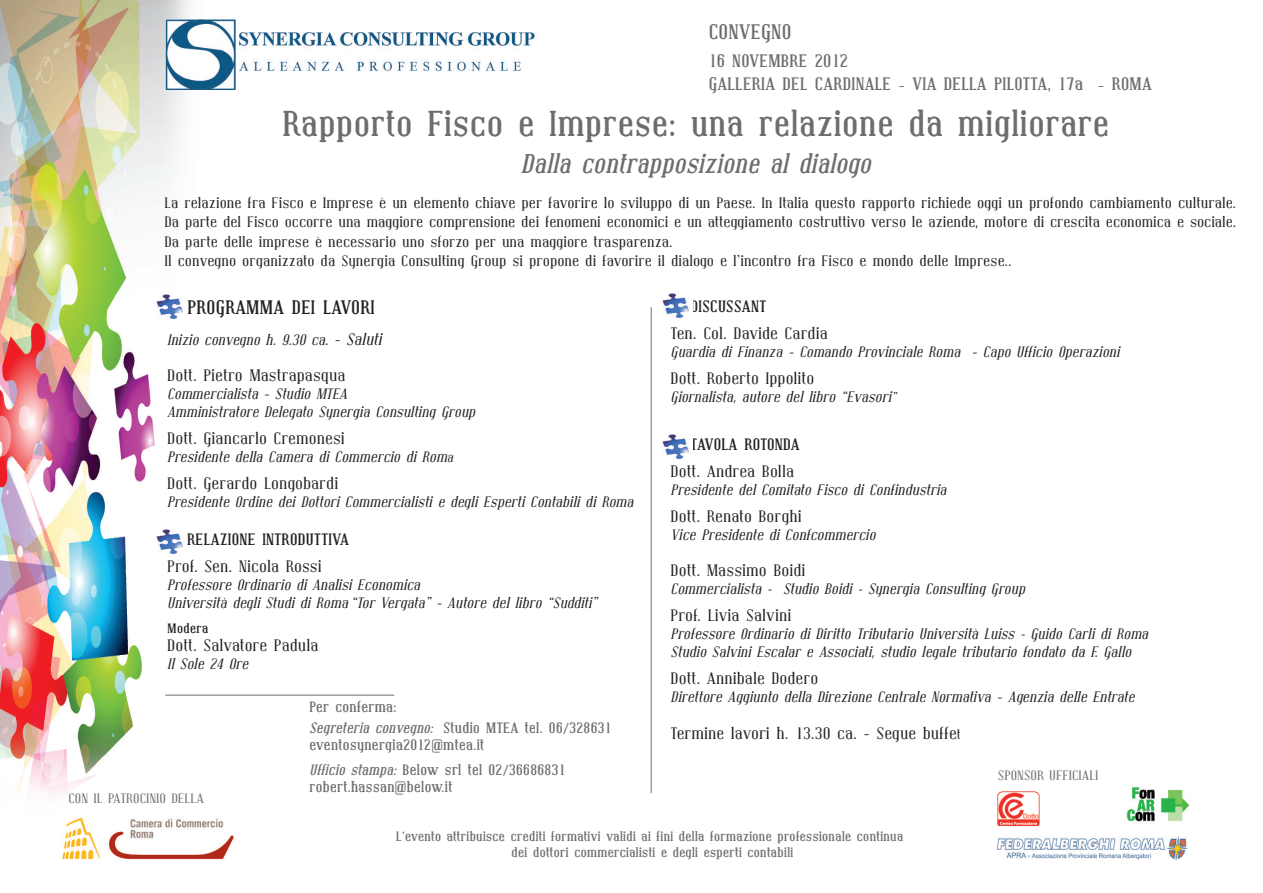
<style>
.page{position:relative;width:1263px;height:893px;background:#fff}
.page>*{position:absolute;margin:0;border:0;box-sizing:border-box;transform-origin:0 0}
.t1{font:700 36px "Covington";color:#6c6d70}
.t2{font:italic 700 27px "Covington";color:#6c6d70}
.t3{font:700 21px "Covington";color:#6c6d70}
.t4{font:700 19.5px "Covington";color:#231f20}
.t5{font:700 18px/22.5px "Covington";color:#6c6d70}
.t6{font:16.5px "Covington";color:#231f20}
.t7{font:700 16.5px "Covington";color:#231f20}
.t8{font:italic 15px/18px "Covington";color:#231f20}
.t9{font:15px/19.5px "Covington";color:#231f20}
.t10{font:700 15px/21px "Covington";color:#6c6d70}
.t11{font:700 13.5px/16.2px "Covington";color:#6c6d70;text-align:center}
.t12{font:13.5px "Covington";color:#6c6d70}
.t13{font:700 13.5px "Covington";color:#231f20}
.s1{font-size:16.5px}
.s2{font-size:13.5px}
.s3{font-style:italic}
</style>
<div class="page">
<img style="left:0;top:0;width:230px;height:794px">
<img style="left:62px;top:817px;width:172px;height:43px">
<img style="left:166px;top:20px;width:369px;height:70px">
<hr style="left:651px;top:307px;width:1px;height:486px;background:#6c6d70">
<img style="left:152px;top:291px;width:34px;height:29px">
<img style="left:152px;top:526px;width:34px;height:29px">
<img style="left:662px;top:293px;width:27px;height:25px">
<img style="left:662px;top:434px;width:27px;height:25px">
<hr style="left:165px;top:695px;width:229px;height:1px;background:#6c6d70">
<img style="left:997px;top:791px;width:43px;height:35px">
<img style="left:997px;top:837px;width:190px;height:23px">
<img style="left:1126px;top:787px;width:64px;height:36px">
<h3 class="t3" style="left:708px;top:19px;width:85px">CONVEGNO</h3>
<p class="t5" style="left:708px;top:50px;width:445px">16 NOVEMBRE 2012<br>GALLERIA DEL CARDINALE - VIA DELLA PILOTTA, 17a - ROMA</p>
<h1 class="t1" style="left:282px;top:102px;width:829px">Rapporto Fisco e Imprese: una relazione da migliorare</h1>
<h2 class="t2" style="left:521px;top:148px;width:351px">Dalla contrapposizione al dialogo</h2>
<p class="t9" style="left:165px;top:193px;width:1073px">La relazione fra Fisco e Imprese è un elemento chiave per favorire lo sviluppo di un Paese. In Italia questo rapporto richiede oggi un profondo cambiamento culturale.<br>Da parte del Fisco occorre una maggiore comprensione dei fenomeni economici e un atteggiamento costruttivo verso le aziende, motore di crescita economica e sociale.<br>Da parte delle imprese è necessario uno sforzo per una maggiore trasparenza.<br>Il convegno organizzato da Synergia Consulting Group si propone di favorire il dialogo e l’incontro fra Fisco e mondo delle Imprese..</p>
<h3 class="t4" style="left:187px;top:295px;width:189px">PROGRAMMA DEI LAVORI</h3>
<p class="t8" style="left:167px;top:331px;width:216px">Inizio convegno h. 9.30 ca. <span class="s1">- Saluti</span></p>
<p class="t6" style="left:167px;top:366px;width:180px">Dott. Pietro Mastrapasqua</p>
<p class="t8" style="left:167px;top:385px;width:309px">Commercialista - Studio MTEA<br>Amministratore Delegato Synergia Consulting Group</p>
<p class="t6" style="left:167px;top:429px;width:179px">Dott. Giancarlo Cremonesi</p>
<p class="t8" style="left:167px;top:448px;width:287px">Presidente della Camera di Commercio di Rom<span class="s2">a</span></p>
<p class="t6" style="left:167px;top:474px;width:173px">Dott. Gerardo Longobardi</p>
<p class="t8" style="left:167px;top:493px;width:468px">Presidente Ordine dei Dottori Commercialisti e degli Esperti Contabili di Roma</p>
<p class="t7" style="left:187px;top:529px;width:164px">RELAZIONE INTRODUTTIVA</p>
<p class="t6" style="left:167px;top:556px;width:156px">Prof. Sen. Nicola Rossi</p>
<p class="t8" style="left:167px;top:575px;width:431px">Professore Ordinario di Analisi Economica<br>Università degli Studi di Roma “Tor Vergata” - Autore del libro “Sudditi”</p>
<p class="t13" style="left:167px;top:621px;width:42px">Modera</p>
<p class="t6" style="left:167px;top:636px;width:153px">Dott. Salvatore Padula</p>
<p class="t8" style="left:167px;top:655px;width:83px">Il Sole 24 Ore</p>
<p class="t7" style="left:690px;top:296px;width:78px">DISCUSSANT</p>
<p class="t6" style="left:671px;top:323px;width:159px">Ten. Col. Davide Cardia</p>
<p class="t8" style="left:671px;top:343px;width:450px">Guardia di Finanza - Comando Provinciale Roma - Capo Ufficio Operazioni</p>
<p class="t6" style="left:671px;top:368px;width:145px">Dott. Roberto Ippolito</p>
<p class="t8" style="left:671px;top:388px;width:227px">Giornalista, autore del libro “Evasori<span class="s2">”</span></p>
<p class="t7" style="left:690px;top:434px;width:111px">TAVOLA ROTONDA</p>
<p class="t6" style="left:671px;top:461px;width:125px">Dott. Andrea Bolla</p>
<p class="t8" style="left:671px;top:481px;width:277px">Presidente del Comitato Fisco di Confindustria</p>
<p class="t6" style="left:671px;top:506px;width:133px">Dott. Renato Borghi</p>
<p class="t8" style="left:671px;top:526px;width:206px">Vice Presidente di Confcommercio</p>
<p class="t6" style="left:671px;top:560px;width:136px">Dott. Massimo Boidi</p>
<p class="t8" style="left:671px;top:580px;width:356px">Commercialista – Studio Boidi – Synergia Consulting Group</p>
<p class="t6" style="left:671px;top:605px;width:122px">Prof. Livia Salvini</p>
<p class="t8" style="left:671px;top:625px;width:479px">Professore Ordinario di Diritto Tributario Università Luiss – Guido Carli di Roma<br>Studio Salvini Escalar e Associati, studio legale tributario fondato da F. Gallo</p>
<p class="t6" style="left:671px;top:668px;width:149px">Dott. Annibale Dodero</p>
<p class="t8" style="left:671px;top:688px;width:465px">Direttore Aggiunto della Direzione Centrale Normativa - Agenzia delle Entrate</p>
<p class="t6" style="left:671px;top:724px;width:292px">Termine lavori h. 13.30 ca. - Segue buffe<span class="s2">t</span></p>
<p class="t10" style="left:309px;top:697px;width:304px">Per conferma:<br><span class="s3">Segreteria convegno:</span> Studio MTEA tel. 06/328631</p>
<p class="t10" style="left:309px;top:732px;width:257px;line-height:25.5px">eventosynergia2012@mtea.it<br><span class="s3">Ufficio stampa:</span> Below srl tel 02/36686831</p>
<p class="t10" style="left:309px;top:776px;width:145px">robert.hassan@below.it</p>
<p class="t11" style="left:396px;top:828px;width:509px">L’evento attribuisce crediti formativi validi ai fini della formazione professionale continua dei dottori commercialisti e degli esperti contabili</p>
<p class="t12" style="left:998px;top:767px;width:102px">SPONSOR UFFICIALI</p>
<p class="t12" style="left:69px;top:791px;width:137px">CON IL PATROCINIO DELLA</p>
</div>
